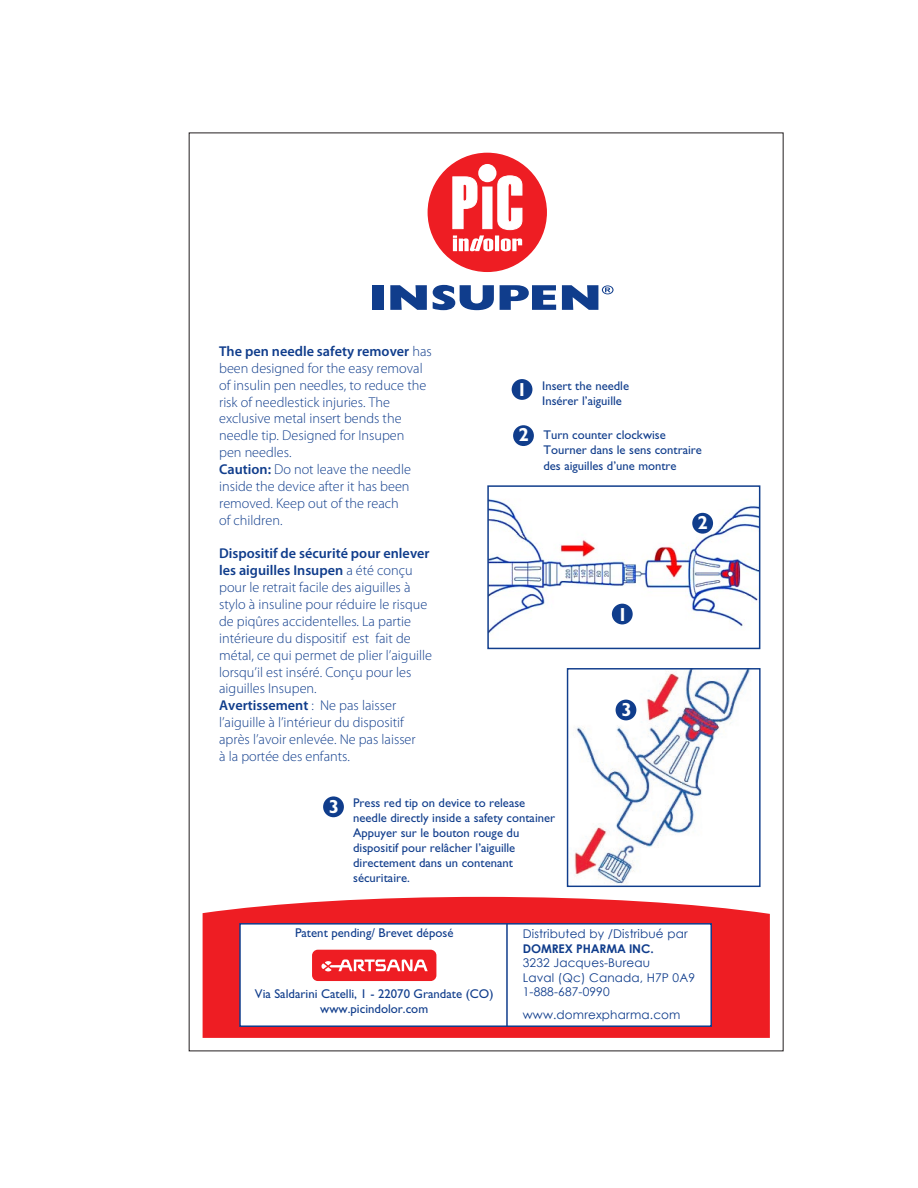
<style>
.page{position:relative;width:918px;height:1188px;background:#fff}
.page>*{position:absolute;margin:0;border:0;box-sizing:border-box;transform-origin:0 0}
.t1{font:700 18.9px "Gill Sans Std";color:#fff}
.t2{font:300 14.25px/16.8px "Myriad Pro";color:#103d8c}
.t3{font:12.75px/15.3px "Gill Sans Std";color:#103d8c;text-align:center}
.t4{font:12.6px/15.1px "Gill Sans Std";color:#103d8c}
.t5{font:12px/14.4px "Century Gothic";letter-spacing:.01em;color:#103d8c}
.t6{font:700 12px "Century Gothic";letter-spacing:-.01em;color:#103d8c}
.s1{font-weight:600}
</style>
<div class="page">
<svg style="left:203px;top:897px;width:567px;height:141px;background:#ef3237"></svg>
<div style="left:372px;top:285px;width:11px;height:25px;background:#103d8c"></div>
<svg style="left:390px;top:285px;width:37px;height:25px"></svg>
<svg style="left:433px;top:285px;width:61px;height:25px"></svg>
<svg style="left:500px;top:285px;width:56px;height:25px"></svg>
<svg style="left:562px;top:285px;width:52px;height:25px"></svg>
<div style="left:428px;top:153px;width:118px;height:118px;background:#ee1d23;border-radius:50%"></div>
<div style="left:428px;top:153px;width:119px;height:119px;border:2px solid #ee1d23;border-radius:50%"></div>
<div style="left:479px;top:165px;width:17px;height:16px;background:#fff;border-radius:50%"></div>
<div style="left:478px;top:164px;width:18px;height:18px;border:2px solid #fff;border-radius:50%"></div>
<svg style="left:452px;top:175px;width:71px;height:76px"></svg>
<div style="left:323px;top:796px;width:21px;height:21px;background:#103d8c;border-radius:50%"></div>
<div style="left:512px;top:379px;width:20px;height:21px;background:#103d8c;border-radius:50%"></div>
<div style="left:513px;top:425px;width:21px;height:21px;background:#103d8c;border-radius:50%"></div>
<img style="left:490px;top:499px;width:267px;height:134px">
<div style="left:487px;top:485px;width:273px;height:164px;border:2px solid #103d8c"></div>
<div style="left:612px;top:604px;width:21px;height:20px;background:#103d8c;border-radius:50%"></div>
<div style="left:692px;top:513px;width:21px;height:21px;background:#103d8c;border-radius:50%"></div>
<img style="left:574px;top:670px;width:176px;height:214px">
<div style="left:567px;top:668px;width:194px;height:219px;border:1px solid #103d8c"></div>
<div style="left:616px;top:700px;width:20px;height:20px;background:#103d8c;border-radius:50%"></div>
<div style="left:239px;top:923px;width:473px;height:104px;background:#fff;border:2px solid #103d8c"></div>
<hr style="left:506px;top:924px;width:2px;height:102px;background:#103d8c">
<div style="left:312px;top:950px;width:124px;height:31px;background:#ee1d23;border-radius:6px"></div>
<svg style="left:321px;top:959px;width:107px;height:12px"></svg>
<p class="t2" style="left:219px;top:343px;width:214px"><span class="s1">The pen needle safety remover</span> has been designed for the easy removal of insulin pen needles, to reduce the risk of needlestick injuries. The exclusive metal insert bends the needle tip. Designed for Insupen<br>pen needles.<br><span class="s1">Caution:</span> Do not leave the needle inside the device after it has been removed. Keep out of the reach<br>of children.</p>
<p class="t2" style="left:219px;top:545px;width:215px"><span class="s1">Dispositif de sécurité pour enlever les aiguilles Insupen</span> a été conçu pour le retrait facile des aiguilles à stylo à insuline pour réduire le risque de piqûres accidentelles. La partie intérieure du dispositif est fait de métal, ce qui permet de plier l’aiguille lorsqu’il est inséré. Conçu pour les aiguilles Insupen.<br><span class="s1">Avertissement</span> : Ne pas laisser l’aiguille à l’intérieur du dispositif après l’avoir enlevée. Ne pas laisser<br>à la portée des enfants.</p>
<h1 class="t1" style="left:517px;top:378px;width:12px">1</h1>
<h1 class="t1" style="left:519px;top:423px;width:12px">2</h1>
<p class="t4" style="left:542px;top:378px;width:88px">Insert the needle<br>Insérer l’aiguille</p>
<p class="t4" style="left:543px;top:428px;width:160px">Turn counter clockwise<br>Tourner dans le sens contraire des aiguilles d’une montre</p>
<h1 class="t1" style="left:697px;top:511px;width:12px">2</h1>
<h1 class="t1" style="left:617px;top:603px;width:12px">1</h1>
<h1 class="t1" style="left:621px;top:699px;width:12px">3</h1>
<h1 class="t1" style="left:329px;top:795px;width:12px">3</h1>
<p class="t4" style="left:353px;top:795px;width:203px">Press red tip on device to release needle directly inside a safety container<br>Appuyer sur le bouton rouge du dispositif pour relâcher l’aiguille directement dans un contenant sécuritaire.</p>
<p class="t3" style="left:295px;top:925px;width:160px">Patent pending/ Brevet déposé</p>
<p class="t5" style="left:523px;top:927px;width:166px">Distributed by /Distribué par</p>
<p class="t6" style="left:523px;top:941px;width:132px">DOMREX PHARMA INC.</p>
<p class="t5" style="left:523px;top:956px;width:174px">3232 Jacques-Bureau<br>Laval (Qc) Canada, H7P 0A9<br>1-888-687-0990</p>
<p class="t5" style="left:523px;top:1008px;width:159px">www.domrexpharma.com</p>
<p class="t3" style="left:255px;top:986px;width:240px">Via Saldarini Catelli, 1 - 22070 Grandate (CO) www.picindolor.com</p>
</div>
